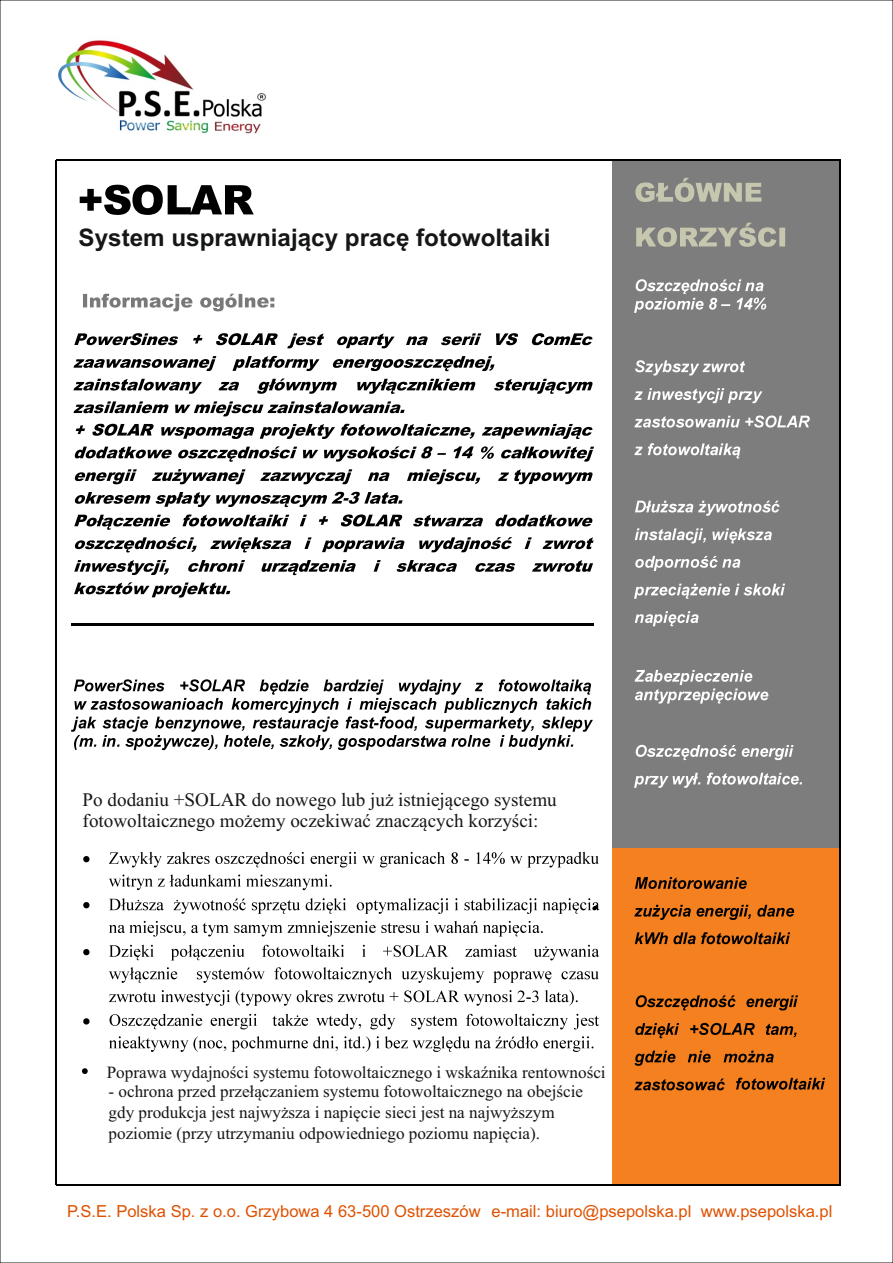
<style>
.page{position:relative;width:893px;height:1263px;background:#fff}
.page>*{position:absolute;margin:0;border:0;box-sizing:border-box;transform-origin:0 0}
.t1{font:700 24.15px "Arial";color:#151616}
.t2{font:19.05px/21.1px "Times New Roman";color:#151616}
.t3{font:17.1px/20.9px "Times New Roman";color:#151616}
.t4{font:16.5px "Arial";color:#df5100}
</style>
<div class="page">
<svg style="left:83px;top:294px;width:191px;height:17px"></svg>
<svg style="left:83px;top:856px;width:7px;height:6px"></svg>
<svg style="left:109px;top:852px;width:360px;height:15px"></svg>
<svg style="left:476px;top:852px;width:123px;height:15px"></svg>
<svg style="left:109px;top:874px;width:223px;height:16px"></svg>
<svg style="left:83px;top:902px;width:7px;height:6px"></svg>
<svg style="left:109px;top:898px;width:490px;height:16px"></svg>
<svg style="left:109px;top:921px;width:434px;height:15px"></svg>
<svg style="left:83px;top:949px;width:7px;height:6px"></svg>
<svg style="left:109px;top:945px;width:490px;height:15px"></svg>
<svg style="left:109px;top:967px;width:490px;height:16px"></svg>
<svg style="left:109px;top:990px;width:469px;height:16px"></svg>
<svg style="left:83px;top:1018px;width:7px;height:6px"></svg>
<svg style="left:109px;top:1014px;width:252px;height:15px"></svg>
<svg style="left:370px;top:1014px;width:229px;height:15px"></svg>
<svg style="left:109px;top:1036px;width:484px;height:16px"></svg>
<svg style="left:82px;top:1068px;width:6px;height:6px"></svg>
<div style="left:612px;top:160px;width:227px;height:13px;background:#7d7d7d"></div>
<div style="left:612px;top:173px;width:227px;height:45px;background:#7d7d7d"></div>
<svg style="left:635px;top:178px;width:126px;height:24px"></svg>
<div style="left:612px;top:218px;width:227px;height:44px;background:#7d7d7d"></div>
<svg style="left:636px;top:223px;width:149px;height:24px"></svg>
<div style="left:612px;top:262px;width:227px;height:14px;background:#7d7d7d"></div>
<div style="left:612px;top:276px;width:227px;height:19px;background:#7d7d7d"></div>
<div style="left:612px;top:295px;width:227px;height:18px;background:#7d7d7d"></div>
<svg style="left:634px;top:279px;width:132px;height:34px"></svg>
<div style="left:612px;top:313px;width:227px;height:15px;background:#7d7d7d"></div>
<div style="left:612px;top:328px;width:227px;height:14px;background:#7d7d7d"></div>
<div style="left:612px;top:342px;width:227px;height:16px;background:#7d7d7d"></div>
<div style="left:612px;top:358px;width:227px;height:27px;background:#7d7d7d"></div>
<svg style="left:635px;top:360px;width:110px;height:16px"></svg>
<div style="left:612px;top:385px;width:227px;height:28px;background:#7d7d7d"></div>
<svg style="left:634px;top:388px;width:128px;height:15px"></svg>
<div style="left:612px;top:413px;width:227px;height:27px;background:#7d7d7d"></div>
<svg style="left:634px;top:415px;width:176px;height:13px"></svg>
<div style="left:612px;top:440px;width:227px;height:28px;background:#7d7d7d"></div>
<svg style="left:634px;top:443px;width:106px;height:15px"></svg>
<div style="left:612px;top:468px;width:227px;height:15px;background:#7d7d7d"></div>
<div style="left:612px;top:483px;width:227px;height:15px;background:#7d7d7d"></div>
<div style="left:612px;top:498px;width:227px;height:27px;background:#7d7d7d"></div>
<svg style="left:635px;top:501px;width:144px;height:15px"></svg>
<div style="left:612px;top:525px;width:227px;height:28px;background:#7d7d7d"></div>
<svg style="left:635px;top:528px;width:137px;height:15px"></svg>
<div style="left:612px;top:553px;width:227px;height:28px;background:#7d7d7d"></div>
<svg style="left:635px;top:556px;width:105px;height:15px"></svg>
<div style="left:612px;top:581px;width:227px;height:27px;background:#7d7d7d"></div>
<svg style="left:634px;top:584px;width:151px;height:15px"></svg>
<div style="left:612px;top:608px;width:227px;height:28px;background:#7d7d7d"></div>
<svg style="left:635px;top:611px;width:63px;height:15px"></svg>
<div style="left:612px;top:636px;width:227px;height:14px;background:#7d7d7d"></div>
<div style="left:612px;top:650px;width:227px;height:21px;background:#7d7d7d"></div>
<div style="left:612px;top:671px;width:227px;height:19px;background:#7d7d7d"></div>
<div style="left:612px;top:690px;width:227px;height:14px;background:#7d7d7d"></div>
<div style="left:612px;top:704px;width:227px;height:15px;background:#7d7d7d"></div>
<div style="left:612px;top:719px;width:227px;height:19px;background:#7d7d7d"></div>
<div style="left:612px;top:738px;width:227px;height:18px;background:#7d7d7d"></div>
<svg style="left:635px;top:670px;width:133px;height:34px"></svg>
<div style="left:612px;top:756px;width:227px;height:15px;background:#7d7d7d"></div>
<div style="left:612px;top:771px;width:227px;height:15px;background:#7d7d7d"></div>
<div style="left:612px;top:786px;width:227px;height:27px;background:#7d7d7d"></div>
<svg style="left:636px;top:745px;width:158px;height:15px"></svg>
<div style="left:612px;top:813px;width:227px;height:28px;background:#7d7d7d"></div>
<svg style="left:634px;top:772px;width:168px;height:16px"></svg>
<hr style="left:56px;top:159px;width:556px;height:1px;background:#000">
<hr style="left:612px;top:159px;width:227px;height:1px;background:#000">
<hr style="left:55px;top:160px;width:1px;height:689px;background:#000">
<hr style="left:839px;top:160px;width:1px;height:689px;background:#000">
<div style="left:612px;top:849px;width:227px;height:335px;background:#f5801f"></div>
<svg style="left:635px;top:877px;width:112px;height:12px"></svg>
<svg style="left:634px;top:905px;width:160px;height:15px"></svg>
<svg style="left:635px;top:932px;width:155px;height:12px"></svg>
<svg style="left:636px;top:995px;width:100px;height:15px"></svg>
<svg style="left:635px;top:1023px;width:44px;height:15px"></svg>
<svg style="left:635px;top:1050px;width:40px;height:16px"></svg>
<svg style="left:634px;top:1078px;width:91px;height:12px"></svg>
<svg style="left:736px;top:1077px;width:89px;height:13px"></svg>
<hr style="left:55px;top:849px;width:1px;height:336px;background:#000">
<hr style="left:56px;top:1184px;width:556px;height:1px;background:#000">
<hr style="left:612px;top:1184px;width:227px;height:1px;background:#000">
<hr style="left:839px;top:849px;width:1px;height:335px;background:#000">
<svg style="left:71px;top:679px;width:522px;height:71px"></svg>
<svg style="left:74px;top:333px;width:518px;height:15px"></svg>
<svg style="left:333px;top:356px;width:161px;height:15px"></svg>
<svg style="left:73px;top:379px;width:520px;height:15px"></svg>
<svg style="left:73px;top:401px;width:332px;height:15px"></svg>
<svg style="left:76px;top:424px;width:516px;height:15px"></svg>
<svg style="left:75px;top:446px;width:519px;height:16px"></svg>
<svg style="left:75px;top:469px;width:518px;height:15px"></svg>
<svg style="left:75px;top:492px;width:328px;height:15px"></svg>
<svg style="left:74px;top:514px;width:518px;height:16px"></svg>
<svg style="left:75px;top:537px;width:519px;height:15px"></svg>
<svg style="left:74px;top:560px;width:519px;height:15px"></svg>
<svg style="left:74px;top:582px;width:156px;height:15px"></svg>
<hr style="left:71px;top:624px;width:522px;height:2px;background:#000">
<img style="left:58px;top:40px;width:208px;height:94px">
<svg style="left:746px;top:995px;width:52px;height:15px"></svg>
<svg style="left:690px;top:1023px;width:65px;height:12px"></svg>
<svg style="left:766px;top:1023px;width:31px;height:14px"></svg>
<svg style="left:688px;top:1050px;width:23px;height:12px"></svg>
<svg style="left:724px;top:1050px;width:50px;height:12px"></svg>
<svg style="left:80px;top:185px;width:174px;height:30px"></svg>
<svg style="left:232px;top:356px;width:87px;height:15px"></svg>
<svg style="left:73px;top:356px;width:143px;height:15px"></svg>
<h1 class="t1" style="left:79px;top:228px;width:473px">System usprawniający pracę fotowoltaiki</h1>
<p class="t2" style="left:83px;top:791px;width:476px">Po dodaniu +SOLAR do nowego lub już istniejącego systemu fotowoltaicznego możemy oczekiwać znaczących korzyści:</p>
<p class="t3" style="left:107px;top:1063px;width:500px">Poprawa wydajności systemu fotowoltaicznego i wskaźnika rentowności</p>
<p class="t3" style="left:109px;top:1082px;width:476px">- ochrona przed przełączaniem systemu fotowoltaicznego na obejście gdy produkcja jest najwyższa i napięcie sieci jest na najwyższym poziomie (przy utrzymaniu odpowiedniego poziomu napięcia).</p>
<p class="t4" style="left:67px;top:1205px;width:767px">P.S.E. Polska Sp. z o.o. Grzybowa 4 63-500 Ostrzeszów e-mail: biuro@psepolska.pl www.psepolska.pl</p>
</div>
